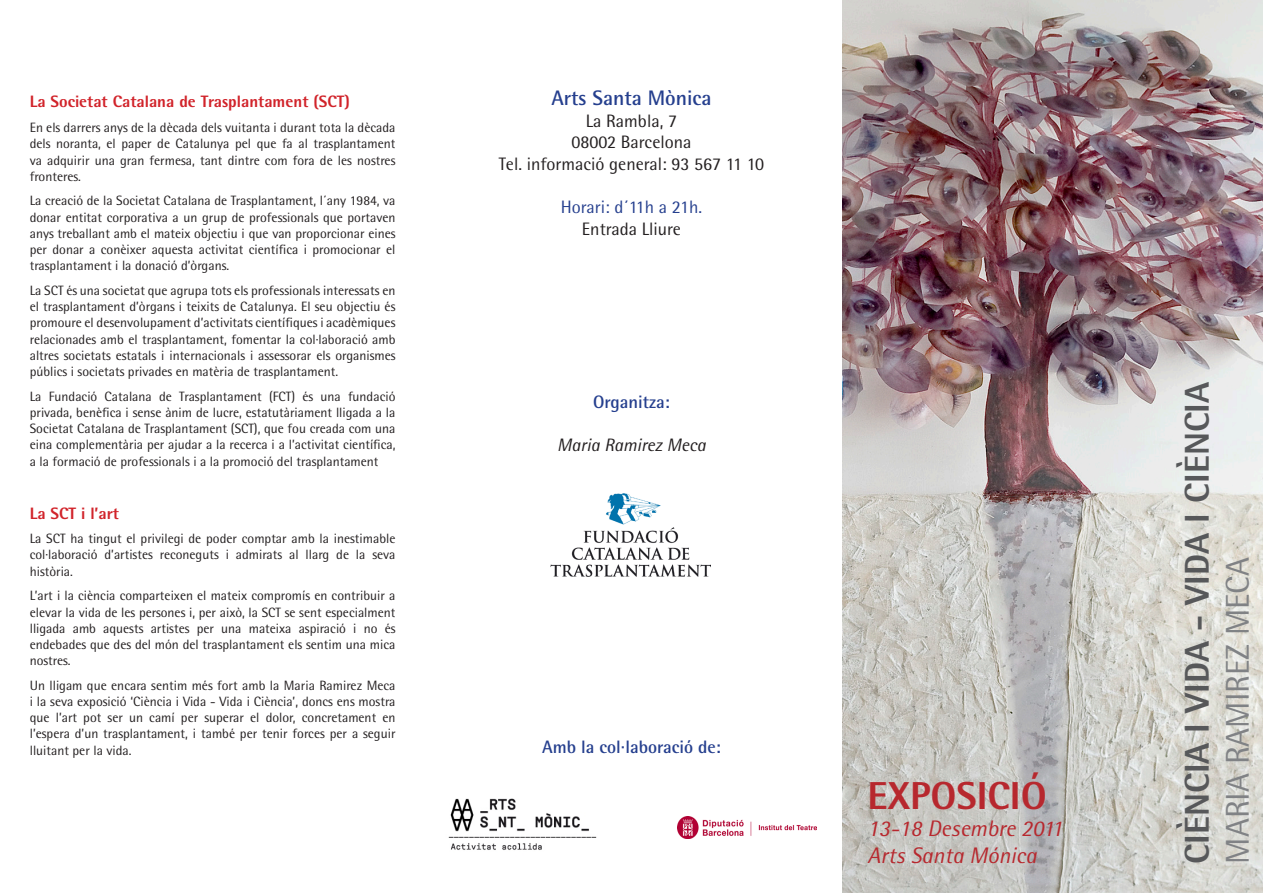
<style>
.page{position:relative;width:1263px;height:893px;background:#fff}
.page>*{position:absolute;margin:0;border:0;box-sizing:border-box;transform-origin:0 0}
.t1{font:800 39px "Rotis Semi Sans";color:#b7282e}
.t2{font:800 34.5px "Rotis Semi Sans";color:#57585a}
.t3{font:33px "Rotis Semi Sans";color:#808285}
.t4{font:italic 22.5px "Rotis Semi Sans";color:#b7282e}
.t5{font:700 21px "Rotis Semi Sans";color:#253f8e}
.t6{font:18px "Rotis Semi Sans";color:#231f20}
.t7{font:700 18px "Rotis Semi Sans";color:#253f8e}
.t8{font:18px "Rotis Semi Sans";color:#253f8e}
.t9{font:italic 18px "Rotis Semi Sans";color:#231f20}
.t10{font:800 16.5px "Rotis Semi Sans";color:#d1232a}
.t11{font:13.5px/16.2px "Rotis Semi Sans";color:#231f20;text-align:justify}
</style>
<div class="page">
<img style="left:842px;top:0;width:421px;height:893px">
<img style="left:551px;top:493px;width:160px;height:83px">
<img style="left:448px;top:798px;width:149px;height:52px">
<img style="left:677px;top:817px;width:139px;height:21px">
<p class="t10" style="left:30px;top:91px;width:322px">La Societat Catalana de Trasplantament (SCT)</p>
<p class="t11" style="left:30px;top:119px;width:367px">En els darrers anys de la dècada dels vuitanta i durant tota la dècada dels noranta, el paper de Catalunya pel que fa al trasplantament va adquirir una gran fermesa, tant dintre com fora de les nostres fronteres.</p>
<p class="t11" style="left:30px;top:193px;width:367px">La creació de la Societat Catalana de Trasplantament, l´any 1984, va donar entitat corporativa a un grup de professionals que portaven anys treballant amb el mateix objectiu i que van proporcionar eines per donar a conèixer aquesta activitat científica i promocionar el trasplantament i la donació d’òrgans.</p>
<p class="t11" style="left:30px;top:282px;width:367px">La SCT és una societat que agrupa tots els professionals interessats en el trasplantament d’òrgans i teixits de Catalunya. El seu objectiu és promoure el desenvolupament d’activitats científiques i acadèmiques relacionades amb el trasplantament, fomentar la col·laboració amb altres societats estatals i internacionals i assessorar els organismes públics i societats privades en matèria de trasplantament.</p>
<p class="t11" style="left:30px;top:388px;width:367px">La Fundació Catalana de Trasplantament (FCT) és una fundació privada, benèfica i sense ànim de lucre, estatutàriament lligada a la Societat Catalana de Trasplantament (SCT), que fou creada com una eina complementària per ajudar a la recerca i a l’activitat científica, a la formació de professionals i a la promoció del trasplantament</p>
<p class="t10" style="left:30px;top:502px;width:91px">La SCT i l’art</p>
<p class="t11" style="left:30px;top:530px;width:367px">La SCT ha tingut el privilegi de poder comptar amb la inestimable col·laboració d’artistes reconeguts i admirats al llarg de la seva història.</p>
<p class="t11" style="left:30px;top:588px;width:367px">L’art i la ciència comparteixen el mateix compromís en contribuir a elevar la vida de les persones i, per això, la SCT se sent especialment lligada amb aquests artistes per una mateixa aspiració i no és endebades que des del món del trasplantament els sentim una mica nostres.</p>
<p class="t11" style="left:30px;top:677px;width:367px">Un lligam que encara sentim més fort amb la Maria Ramirez Meca i la seva exposició ‘Ciència i Vida - Vida i Ciència’, doncs ens mostra que l’art pot ser un camí per superar el dolor, concretament en l’espera d’un trasplantament, i també per tenir forces per a seguir lluitant per la vida.</p>
<p class="t5" style="left:551px;top:85px;width:162px">Arts Santa Mònica</p>
<p class="t6" style="left:586px;top:110px;width:93px">La Rambla, 7</p>
<p class="t6" style="left:571px;top:132px;width:121px">08002 Barcelona</p>
<p class="t6" style="left:499px;top:153px;width:267px">Tel. informació general: 93 567 11 10</p>
<p class="t8" style="left:561px;top:196px;width:143px">Horari: d´11h a 21h.</p>
<p class="t6" style="left:582px;top:218px;width:100px">Entrada Lliure</p>
<p class="t7" style="left:593px;top:390px;width:78px">Organitza:</p>
<p class="t9" style="left:557px;top:434px;width:150px">Maria Ramirez Meca</p>
<p class="t7" style="left:542px;top:736px;width:180px">Amb la col·laboració de:</p>
<p class="t1" style="left:867px;top:771px;width:181px">EXPOSICIÓ</p>
<p class="t4" style="left:867px;top:814px;width:197px">13-18 Desembre 2011</p>
<p class="t4" style="left:867px;top:841px;width:171px">Arts Santa Mónica</p>
<p class="t2" style="left:1175px;top:864px;width:483px;rotate:-90deg">CIÈNCIA I VIDA - VIDA I CIÈNCIA</p>
<p class="t3" style="left:1218px;top:864px;width:308px;rotate:-90deg">MARIA RAMIREZ MECA</p>
</div>
